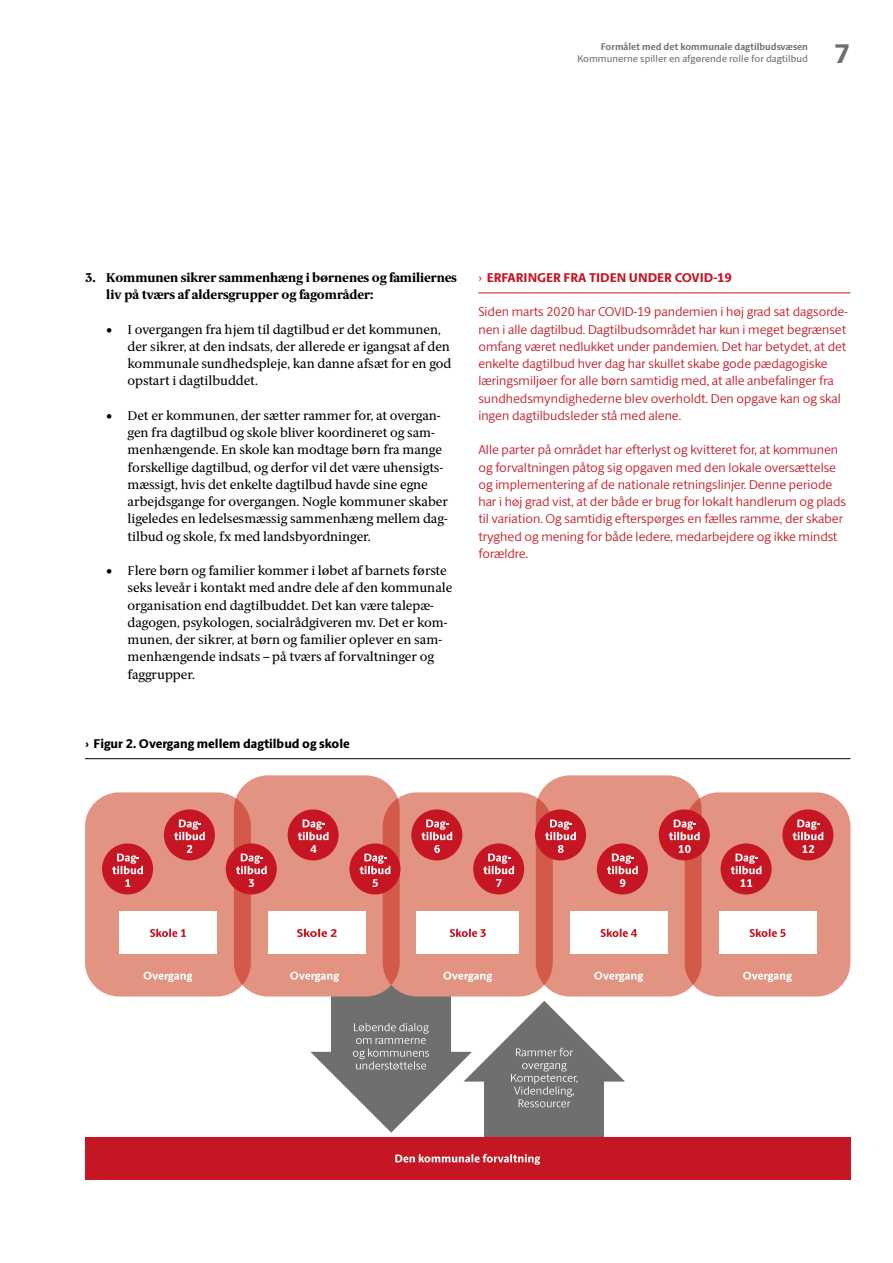
<style>
.page{position:relative;width:893px;height:1263px;background:#fff}
.page>*{position:absolute;margin:0;border:0;box-sizing:border-box;transform-origin:0 0}
.t1{font:800 27px "ID Sans";color:#706f6f}
.Brødtekst_Bullet_2{font:12.75px/17.2px "ID Serif";color:#000}
.Faktaboks_brødtekst{font:300 12.75px/17.2px "ID Sans";color:#c61624}
.Rubrik_3_-_SERIF{font:800 12.75px/17.2px "ID Serif";letter-spacing:-.005em;color:#000}
.Figurboks_Rubrik_-_S{font:800 12.75px "ID Sans";color:#000}
.Faktaboks_Rubrik_-_S{font:800 12.75px "ID Sans";color:#c61624}
.t2{font:9.75px "ID Sans";color:#706f6f}
.t3{font:700 9.75px "ID Sans";color:#706f6f}
.s1{font-weight:300}
</style>
<div class="page">
<hr style="left:85px;top:758px;width:765px;height:1px;background:#000">
<div style="left:332px;top:979px;width:119px;height:90px;background:#6f6f6e"></div>
<div style="left:685px;top:792px;width:165px;height:204px;background:#e29381;border-radius:34px"></div>
<div style="left:383px;top:792px;width:170px;height:204px;background:#e29381;border-radius:34px"></div>
<div style="left:536px;top:775px;width:166px;height:221px;background:#e29381;border-radius:34px"></div>
<div style="left:234px;top:775px;width:166px;height:221px;background:#e29381;border-radius:34px"></div>
<div style="left:485px;top:1064px;width:119px;height:73px;background:#6f6f6e"></div>
<svg style="left:310px;top:1001px;width:315px;height:131px"></svg>
<div style="left:85px;top:792px;width:166px;height:204px;background:#e29381;border-radius:34px"></div>
<div style="left:417px;top:911px;width:102px;height:43px;background:#fff"></div>
<svg style="left:450px;top:928px;width:36px;height:9px"></svg>
<div style="left:119px;top:911px;width:98px;height:43px;background:#fff"></div>
<svg style="left:150px;top:928px;width:36px;height:9px"></svg>
<div style="left:719px;top:911px;width:97px;height:43px;background:#fff"></div>
<svg style="left:749px;top:928px;width:37px;height:9px"></svg>
<div style="left:268px;top:911px;width:98px;height:43px;background:#fff"></div>
<svg style="left:297px;top:928px;width:40px;height:9px"></svg>
<div style="left:570px;top:911px;width:98px;height:43px;background:#fff"></div>
<svg style="left:600px;top:928px;width:37px;height:9px"></svg>
<div style="left:85px;top:1137px;width:765px;height:42px;background:#c61623"></div>
<svg style="left:395px;top:1154px;width:145px;height:11px"></svg>
<svg style="left:290px;top:972px;width:49px;height:10px"></svg>
<svg style="left:144px;top:972px;width:48px;height:10px"></svg>
<svg style="left:443px;top:972px;width:49px;height:10px"></svg>
<svg style="left:594px;top:972px;width:49px;height:10px"></svg>
<svg style="left:743px;top:972px;width:49px;height:10px"></svg>
<div style="left:226px;top:843px;width:51px;height:51px;background:#c61623;border-radius:50%"></div>
<svg style="left:234px;top:798px;width:33px;height:187px"></svg>
<div style="left:164px;top:809px;width:51px;height:51px;background:#c61623;border-radius:50%"></div>
<svg style="left:174px;top:819px;width:31px;height:34px"></svg>
<div style="left:349px;top:843px;width:51px;height:51px;background:#c61623;border-radius:50%"></div>
<svg style="left:360px;top:798px;width:40px;height:187px"></svg>
<div style="left:288px;top:809px;width:51px;height:51px;background:#c61623;border-radius:50%"></div>
<svg style="left:298px;top:819px;width:30px;height:34px"></svg>
<div style="left:473px;top:843px;width:51px;height:51px;background:#c61623;border-radius:50%"></div>
<svg style="left:483px;top:853px;width:31px;height:34px"></svg>
<div style="left:411px;top:809px;width:51px;height:51px;background:#c61623;border-radius:50%"></div>
<svg style="left:421px;top:819px;width:31px;height:34px"></svg>
<div style="left:597px;top:843px;width:51px;height:51px;background:#c61623;border-radius:50%"></div>
<svg style="left:607px;top:853px;width:31px;height:34px"></svg>
<div style="left:535px;top:809px;width:51px;height:51px;background:#c61623;border-radius:50%"></div>
<svg style="left:536px;top:798px;width:40px;height:187px"></svg>
<div style="left:721px;top:843px;width:51px;height:51px;background:#c61623;border-radius:50%"></div>
<svg style="left:731px;top:853px;width:30px;height:34px"></svg>
<div style="left:659px;top:809px;width:51px;height:51px;background:#c61623;border-radius:50%"></div>
<svg style="left:669px;top:798px;width:33px;height:187px"></svg>
<div style="left:782px;top:809px;width:51px;height:51px;background:#c61623;border-radius:50%"></div>
<svg style="left:792px;top:819px;width:31px;height:34px"></svg>
<div style="left:102px;top:843px;width:51px;height:51px;background:#c61623;border-radius:50%"></div>
<svg style="left:112px;top:853px;width:31px;height:34px"></svg>
<hr style="left:478px;top:292px;width:372px;height:1px;background:#c61624">
<p class="t3" style="left:601px;top:41px;width:209px">Formålet med det kommunale dagtilbudsvæsen</p>
<p class="t2" style="left:577px;top:53px;width:232px">Kommunerne spiller en afgørende rolle for dagtilbud</p>
<h1 class="t1" style="left:835px;top:37px;width:17px">7</h1>
<h3 class="Rubrik_3_-_SERIF" style="left:106px;top:269px;width:352px;text-indent:-21px">3. Kommunen sikrer sammenhæng i børnenes og familiernes liv på tværs af aldersgrupper og fagområder:</h3>
<p class="Brødtekst_Bullet_2" style="left:128px;top:321px;width:325px;text-indent:-21px">• I overgangen fra hjem til dagtilbud er det kommunen, der sikrer, at den indsats, der allerede er igangsat af den kommunale sundhedspleje, kan danne afsæt for en god opstart i dagtilbuddet.</p>
<p class="Brødtekst_Bullet_2" style="left:128px;top:407px;width:322px;text-indent:-21px">• Det er kommunen, der sætter rammer for, at overgan&shy;gen fra dagtilbud og skole bliver koordineret og sam&shy;menhængende. En skole kan modtage børn fra mange forskellige dagtilbud, og derfor vil det være uhensigts&shy;mæssigt, hvis det enkelte dagtilbud havde sine egne arbejdsgange for overgangen. Nogle kommuner skaber ligeledes en ledelsesmæssig sammenhæng mellem dag&shy;tilbud og skole, fx med landsbyordninger.</p>
<p class="Brødtekst_Bullet_2" style="left:128px;top:562px;width:326px;text-indent:-21px">• Flere børn og familier kommer i løbet af barnets første seks leveår i kontakt med andre dele af den kommunale organisation end dagtilbuddet. Det kan være talepæ&shy;dagogen, psykologen, socialrådgiveren mv. Det er kom&shy;munen, der sikrer, at børn og familier oplever en sam&shy;menhængende indsats – på tværs af forvaltninger og faggrupper.</p>
<p class="Faktaboks_Rubrik_-_S" style="left:478px;top:270px;width:255px"><span class="s1">›</span> ERFARINGER FRA TIDEN UNDER COVID-19</p>
<p class="Faktaboks_brødtekst" style="left:478px;top:303px;width:371px">Siden marts 2020 har COVID-19 pandemien i høj grad sat dagsorde&shy;nen i alle dagtilbud. Dagtilbudsområdet har kun i meget begrænset omfang været nedlukket under pandemien. Det har betydet, at det enkelte dagtilbud hver dag har skullet skabe gode pædagogiske læringsmiljøer for alle børn samtidig med, at alle anbefalinger fra sundhedsmyndighederne blev overholdt. Den opgave kan og skal ingen dagtilbudsleder stå med alene.</p>
<p class="Faktaboks_brødtekst" style="left:478px;top:441px;width:369px">Alle parter på området har efterlyst og kvitteret for, at kommunen og forvaltningen påtog sig opgaven med den lokale oversættelse og implementering af de nationale retningslinjer. Denne periode har i høj grad vist, at der både er brug for lokalt handlerum og plads til variation. Og samtidig efterspørges en fælles ramme, der skaber tryghed og mening for både ledere, medarbejdere og ikke mindst forældre.</p>
<p class="Figurboks_Rubrik_-_S" style="left:85px;top:735px;width:266px">› Figur 2. Overgang mellem dagtilbud og skole</p>
</div>
